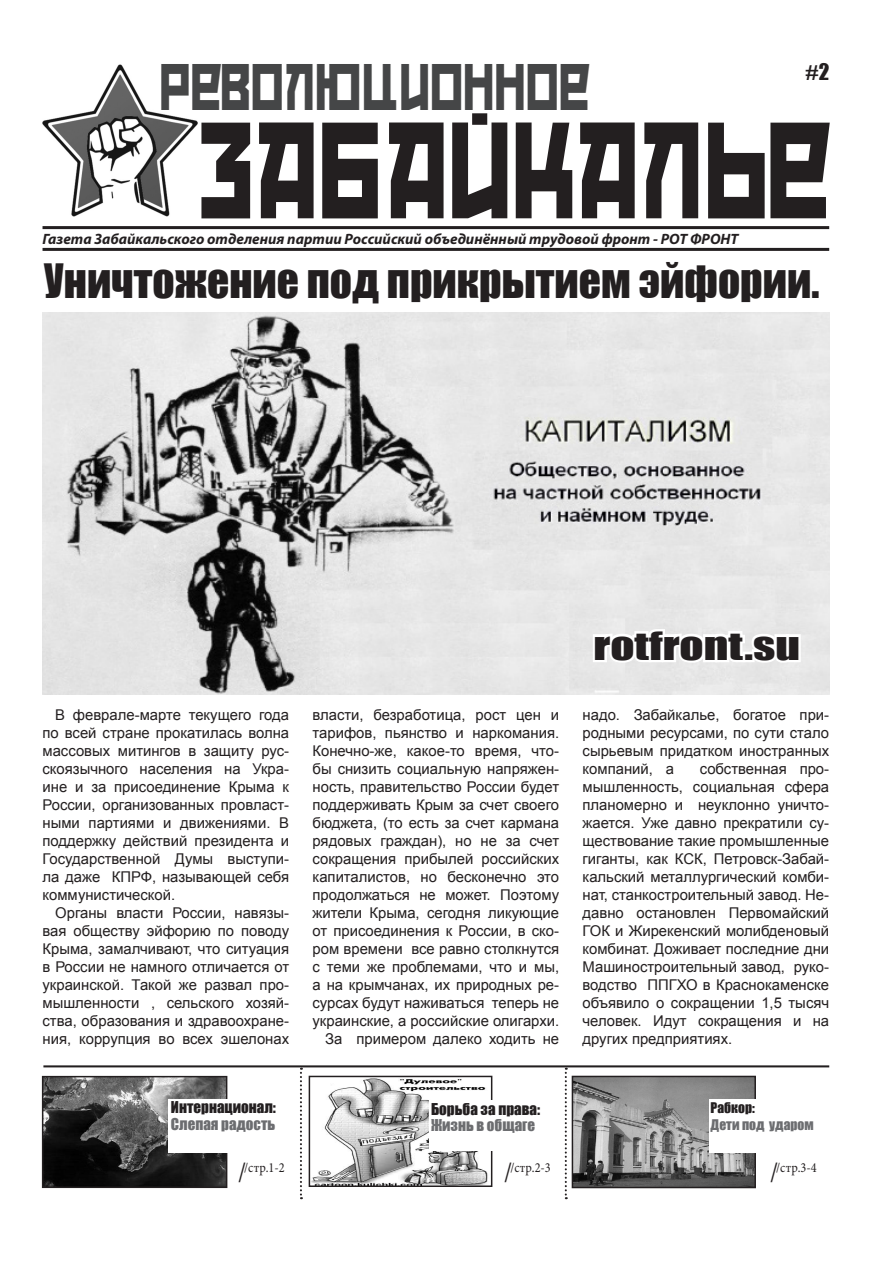
<style>
.page{position:relative;width:893px;height:1263px;background:#fff}
.page>*{position:absolute;margin:0;border:0;box-sizing:border-box;transform-origin:0 0}
.t1{font:119.7px "Red October";color:#231f20;scale:.74 1}
.t2{font:57.75px "Red October";color:#454647;scale:.74 1}
.Заголовок{font:43.5px "Impact";color:#231f20}
.t3{font:35.85px "Impact";color:#231f20;scale:1.32 1}
.t4{font:27.75px "Minion Pro";color:#231f20;scale:.89 1}
.t5{font:21px "Impact";color:#231f20}
.t6{font:italic 700 15px "Myriad Pro";color:#231f20}
.Маленькте_картинки_1{font:15px "Impact";color:#231f20}
.Маленькие_картинки_2{font:15px "Impact";color:#6c6d70}
.Основной_шрифт{font:14.85px/18px "Arial";color:#231f20;text-align:justify}
.t7{font:13.8px "Minion Pro";letter-spacing:.02em;color:#231f20;scale:.89 1}
.t8{font:13.5px "Impact";color:#6c6d70}
.t9{font:13.5px "Impact";color:#231f20}
</style>
<div class="page">
<hr style="left:43px;top:1065px;width:786px;height:2px;background:#231f20">
<svg style="left:300px;top:1068px;width:2px;height:131px"></svg>
<svg style="left:565px;top:1068px;width:2px;height:131px"></svg>
<hr style="left:43px;top:248px;width:786px;height:3px;background:#231f20">
<hr style="left:43px;top:226px;width:786px;height:3px;background:#231f20">
<img style="left:42px;top:64px;width:156px;height:153px">
<img style="left:45px;top:1079px;width:179px;height:106px">
<div style="left:42px;top:1076px;width:185px;height:112px;border:2px solid #231f20"></div>
<div style="left:168px;top:1099px;width:130px;height:54px;background:#fff"></div>
<img style="left:575px;top:1079px;width:178px;height:106px">
<div style="left:572px;top:1076px;width:184px;height:112px;border:2px solid #231f20"></div>
<div style="left:709px;top:1099px;width:153px;height:54px;background:#fff"></div>
<img style="left:312px;top:1079px;width:176px;height:105px">
<div style="left:309px;top:1076px;width:183px;height:111px;border:2px solid #231f20"></div>
<div style="left:429px;top:1101px;width:132px;height:50px;background:#fff"></div>
<img style="left:43px;top:313px;width:786px;height:382px">
<svg style="left:590px;top:627px;width:213px;height:39px"></svg>
<p class="t2" style="left:162px;top:51px;width:581px">Революционное</p>
<p class="t5" style="left:806px;top:56px;width:25px">#2</p>
<p class="t1" style="left:202px;top:96px;width:853px">Забайкалье</p>
<p class="t6" style="left:43px;top:229px;width:697px">Газета Забайкальского отделения партии Российский объединённый трудовой фронт - РОТ ФРОНТ</p>
<p class="Заголовок" style="left:44px;top:247px;width:777px">УНИЧТОЖЕНИЕ ПОД ПРИКРЫТИЕМ ЭЙФОРИИ.</p>
<p class="t3" style="left:594px;top:618px;width:158px">ROTFRONT.SU</p>
<p class="Основной_шрифт" style="left:43px;top:706px;width:248px;text-indent:13px">В феврале-марте текущего года по всей стране прокатилась волна массовых митингов в защиту рус&shy;скоязычного населения на Укра&shy;ине и за присоединение Крыма к России, организованных провласт&shy;ными партиями и движениями. В поддержку действий президента и Государственной Думы выступи&shy;ла даже КПРФ, называющей себя коммунистической.</p>
<p class="Основной_шрифт" style="left:43px;top:904px;width:248px;text-indent:13px">Органы власти России, навязы&shy;вая обществу эйфорию по поводу Крыма, замалчивают, что ситуация в России не намного отличается от украинской. Такой же развал про&shy;мышленности , сельского хозяй&shy;ства, образования и здравоохране&shy;ния, коррупция во всех эшелонах</p>
<p class="Основной_шрифт" style="left:313px;top:706px;width:248px">власти, безработица, рост цен и тарифов, пьянство и наркомания.<br>Конечно-же, какое-то время, что&shy;бы снизить социальную напряжен&shy;ность, правительство России будет поддерживать Крым за счет своего бюджета, (то есть за счет кармана рядовых граждан), но не за счет сокращения прибылей российских капиталистов, но бесконечно это продолжаться не может. Поэтому жители Крыма, сегодня ликующие от присоединения к России, в ско&shy;ром времени все равно столкнутся с теми же проблемами, что и мы, а на крымчанах, их природных ре&shy;сурсах будут наживаться теперь не украинские, а российские олигархи.</p>
<p class="Основной_шрифт" style="left:325px;top:1030px;width:235px">За примером далеко ходить не</p>
<p class="Основной_шрифт" style="left:583px;top:706px;width:248px">надо. Забайкалье, богатое при&shy;родными ресурсами, по сути стало сырьевым придатком иностранных компаний, а</p>
<p class="Основной_шрифт" style="left:583px;top:760px;width:248px;text-indent:117px">собственная про&shy;мышленность, социальная сфера планомерно и неуклонно уничто&shy;жается. Уже давно прекратили су&shy;ществование такие промышленные гиганты, как КСК, Петровск-Забай&shy;кальский металлургический комби&shy;нат, станкостроительный завод. Не&shy;давно остановлен Первомайский ГОК и Жирекенский молибденовый комбинат. Доживает последние дни Машиностроительный завод, руко&shy;водство ППГХО в Краснокаменске объявило о сокращении 1,5 тысяч человек. Идут сокращения и на других предприятиях.</p>
<p class="Маленькте_картинки_1" style="left:171px;top:1095px;width:106px">ИНТЕРНАЦИОНАЛ:</p>
<p class="Маленькие_картинки_2" style="left:171px;top:1112px;width:106px">СЛЕПАЯ РАДОСТЬ</p>
<p class="Маленькте_картинки_1" style="left:431px;top:1097px;width:110px">БОРЬБА ЗА ПРАВА:</p>
<p class="Маленькие_картинки_2" style="left:431px;top:1114px;width:106px">ЖИЗНЬ В ОБЩАГЕ</p>
<p class="t9" style="left:711px;top:1097px;width:46px">РАБКОР:</p>
<p class="t8" style="left:711px;top:1114px;width:105px">ДЕТИ ПОД УДАРОМ</p>
<p class="t4" style="left:238px;top:1153px;width:11px">/</p>
<p class="t7" style="left:244px;top:1158px;width:47px">/стр.1-2</p>
<p class="t4" style="left:504px;top:1153px;width:11px">/</p>
<p class="t7" style="left:776px;top:1158px;width:47px">/стр.3-4</p>
<p class="t4" style="left:770px;top:1153px;width:11px">/</p>
<p class="t7" style="left:510px;top:1158px;width:47px">/стр.2-3</p>
</div>
